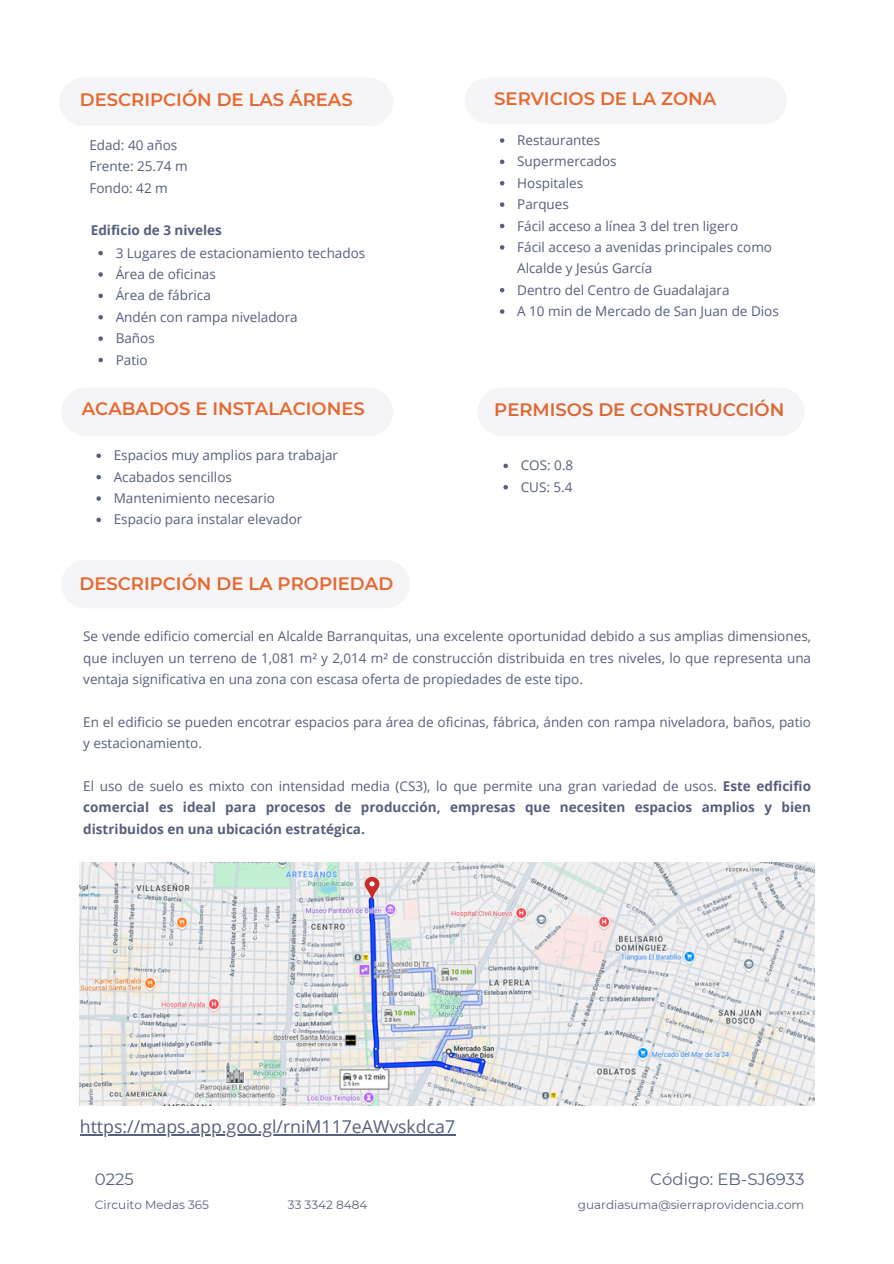
<style>
.page{position:relative;width:894px;height:1264px;background:#fff}
.page>*{position:absolute;margin:0;border:0;box-sizing:border-box;transform-origin:0 0}
.t1{font:600 18px "Montserrat";color:#e6682f}
.t2{font:17.7px "Open Sans";color:#565f7c}
.t3{font:16.5px "Montserrat";color:#565f7c}
.t4{font:13.5px/21.3px "Open Sans";color:#565f7c}
.t5{font:700 13.5px/21.3px "Open Sans";color:#565f7c;text-align:justify}
.t6{font:12px "Montserrat";color:#565f7c}
.s1{font-weight:400}
</style>
<div class="page">
<div style="left:464px;top:78px;width:322px;height:46px;background:#f5f5f7;border-radius:23px"></div>
<img style="left:80px;top:862px;width:733px;height:243px">
<svg style="left:364px;top:876px;width:15px;height:24px"></svg>
<hr style="left:80px;top:1134px;width:375px;height:1px;background:#565f7c">
<svg style="left:98px;top:251px;width:5px;height:4px"></svg>
<svg style="left:98px;top:272px;width:5px;height:5px"></svg>
<svg style="left:98px;top:293px;width:5px;height:5px"></svg>
<svg style="left:98px;top:315px;width:5px;height:4px"></svg>
<svg style="left:98px;top:336px;width:5px;height:5px"></svg>
<svg style="left:98px;top:358px;width:5px;height:4px"></svg>
<svg style="left:96px;top:453px;width:5px;height:5px"></svg>
<svg style="left:96px;top:475px;width:5px;height:4px"></svg>
<svg style="left:96px;top:496px;width:5px;height:5px"></svg>
<svg style="left:96px;top:517px;width:5px;height:5px"></svg>
<svg style="left:499px;top:138px;width:5px;height:5px"></svg>
<svg style="left:500px;top:160px;width:4px;height:4px"></svg>
<svg style="left:499px;top:181px;width:5px;height:4px"></svg>
<svg style="left:499px;top:202px;width:5px;height:5px"></svg>
<svg style="left:500px;top:224px;width:4px;height:4px"></svg>
<svg style="left:499px;top:245px;width:5px;height:5px"></svg>
<svg style="left:499px;top:288px;width:5px;height:4px"></svg>
<svg style="left:499px;top:309px;width:5px;height:5px"></svg>
<svg style="left:503px;top:463px;width:5px;height:5px"></svg>
<svg style="left:503px;top:485px;width:5px;height:4px"></svg>
<h4 class="t1" style="left:80px;top:89px;width:274px">DESCRIPCIÓN DE LAS ÁREAS</h4>
<h1 class="t4" style="left:89px;top:134px;width:100px">Edad: 40 años<br>Frente: 25.74 m<br>Fondo: 42 m</h1>
<p class="t5" style="left:91px;top:219px;width:133px">Edificio de 3 niveles</p>
<p class="t4" style="left:116px;top:242px;width:251px">3 Lugares de estacionamiento techados</p>
<p class="t4" style="left:116px;top:263px;width:102px">Área de oficinas</p>
<p class="t4" style="left:116px;top:284px;width:97px">Área de fábrica</p>
<p class="t4" style="left:116px;top:306px;width:183px">Andén con rampa niveladora</p>
<p class="t4" style="left:116px;top:327px;width:41px">Baños</p>
<p class="t4" style="left:116px;top:348px;width:33px">Patio</p>
<h1 class="t1" style="left:82px;top:398px;width:284px">ACABADOS E INSTALACIONES</h1>
<p class="t4" style="left:114px;top:444px;width:226px">Espacios muy amplios para trabajar</p>
<p class="t4" style="left:114px;top:466px;width:120px">Acabados sencillos</p>
<p class="t4" style="left:114px;top:487px;width:163px">Mantenimiento necesario</p>
<h1 class="t4" style="left:114px;top:508px;width:190px">Espacio para instalar elevador</h1>
<p class="t1" style="left:79px;top:572px;width:315px">DESCRIPCIÓN DE LA PROPIEDAD</p>
<p class="t1" style="left:494px;top:88px;width:223px">SERVICIOS DE LA ZONA</p>
<p class="t4" style="left:517px;top:129px;width:84px">Restaurantes</p>
<p class="t4" style="left:517px;top:150px;width:101px">Supermercados</p>
<p class="t4" style="left:517px;top:172px;width:67px">Hospitales</p>
<p class="t4" style="left:517px;top:193px;width:53px">Parques</p>
<p class="t4" style="left:517px;top:215px;width:222px">Fácil acceso a línea 3 del tren ligero</p>
<p class="t4" style="left:517px;top:236px;width:256px">Fácil acceso a avenidas principales como<br>Alcalde y Jesús García</p>
<p class="t4" style="left:517px;top:279px;width:214px">Dentro del Centro de Guadalajara</p>
<p class="t4" style="left:517px;top:300px;width:263px">A 10 min de Mercado de San Juan de Dios</p>
<h1 class="t1" style="left:494px;top:399px;width:291px">PERMISOS DE CONSTRUCCIÓN</h1>
<p class="t4" style="left:520px;top:454px;width:54px">COS: 0.8</p>
<p class="t4" style="left:520px;top:476px;width:53px">CUS: 5.4</p>
<h1 class="t4" style="left:83px;top:625px;width:729px;text-align:justify">Se vende edificio comercial en Alcalde Barranquitas, una excelente oportunidad debido a sus amplias dimensiones, que incluyen un terreno de 1,081 m² y 2,014 m² de construcción distribuida en tres niveles, lo que representa una ventaja significativa en una zona con escasa oferta de propiedades de este tipo.</h1>
<h4 class="t4" style="left:83px;top:710px;width:729px">En el edificio se pueden encotrar espacios para área de oficinas, fábrica, ánden con rampa niveladora, baños, patio y estacionamiento.</h4>
<h4 class="t5" style="left:83px;top:775px;width:729px"><span class="s1">El uso de suelo es mixto con intensidad media (CS3), lo que permite una gran variedad de usos.</span> Este edficifio comercial es ideal para procesos de producción, empresas que necesiten espacios amplios y bien distribuidos en una ubicación estratégica.</h4>
<h3 class="t2" style="left:80px;top:1114px;width:376px">https://maps.app.goo.gl/rniM117eAWvskdca7</h3>
<p class="t3" style="left:95px;top:1169px;width:40px">0225</p>
<p class="t3" style="left:650px;top:1169px;width:156px">Código: EB-SJ6933</p>
<p class="t6" style="left:95px;top:1197px;width:116px">Circuito Medas 365</p>
<h2 class="t6" style="left:288px;top:1197px;width:81px">33 3342 8484</h2>
<h2 class="t6" style="left:577px;top:1197px;width:228px">guardiasuma@sierraprovidencia.com</h2>
</div>
